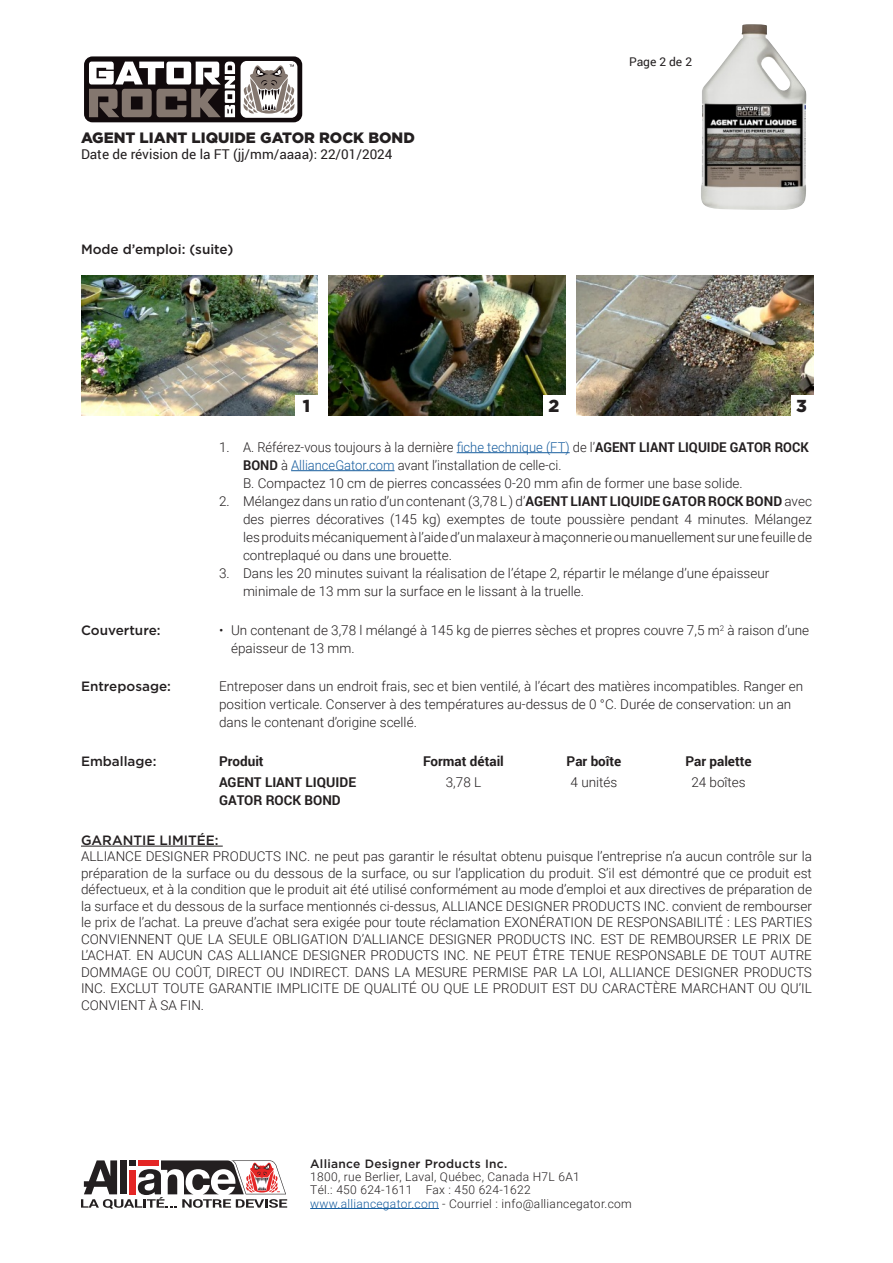
<style>
.page{position:relative;width:893px;height:1263px;background:#fff}
.page>*{position:absolute;margin:0;border:0;box-sizing:border-box;transform-origin:0 0}
.t1{font:900 17.4px "Gotham";color:#231f20}
.t2{font:900 15px "Gotham";color:#231f20}
.t3{font:300 13.5px/16.5px "Roboto";color:#231f20}
.t4{font:500 13.5px "Gotham";color:#231f20}
.t5{font:700 13.5px "Roboto";color:#231f20}
.t6{font:13.5px "Roboto";color:#231f20}
.t7{font:300 12px/13.2px "Roboto";letter-spacing:.025em;color:#231f20}
.t8{font:500 12px "Gotham";letter-spacing:.025em;color:#231f20}
.t9{font:12px "Roboto";color:#231f20}
.s1{color:#175d9e}
.s2{font-weight:700}
</style>
<div class="page">
<img style="left:701px;top:24px;width:106px;height:186px">
<hr style="left:310px;top:1208px;width:129px;height:1px;background:#175d9e">
<svg style="left:81px;top:1160px;width:206px;height:49px"></svg>
<hr style="left:457px;top:452px;width:113px;height:1px;background:#175d9e">
<hr style="left:291px;top:470px;width:104px;height:1px;background:#175d9e">
<hr style="left:81px;top:846px;width:142px;height:1px;background:#231f20">
<img style="left:81px;top:275px;width:237px;height:141px">
<img style="left:329px;top:275px;width:237px;height:141px">
<img style="left:577px;top:275px;width:237px;height:141px">
<div style="left:295px;top:395px;width:23px;height:21px;background:#fff"></div>
<div style="left:543px;top:395px;width:23px;height:21px;background:#fff"></div>
<div style="left:791px;top:395px;width:23px;height:21px;background:#fff"></div>
<div style="left:81px;top:53px;width:224px;height:72px;background:linear-gradient(to right,#fff,#fdfdfd);border-radius:11px"></div>
<div style="left:84px;top:56px;width:218px;height:66px;background:#110a0c;border-radius:8px"></div>
<div style="left:241px;top:61px;width:56px;height:57px;background:#fff;border-radius:6px"></div>
<svg style="left:241px;top:61px;width:56px;height:53px"></svg>
<svg style="left:89px;top:62px;width:146px;height:55px"></svg>
<p class="t2" style="left:81px;top:127px;width:335px">AGENT LIANT LIQUIDE GATOR ROCK BOND</p>
<p class="t6" style="left:81px;top:145px;width:313px">Date de révision de la FT (jj/mm/aaaa): 22/01/2024</p>
<p class="t4" style="left:81px;top:240px;width:154px">Mode d’emploi: (suite)</p>
<p class="t9" style="left:629px;top:54px;width:65px">Page 2 de 2</p>
<p class="t1" style="left:303px;top:394px;width:9px">1</p>
<p class="t1" style="left:548px;top:394px;width:12px">2</p>
<p class="t1" style="left:796px;top:394px;width:12px">3</p>
<p class="t3" style="left:243px;top:437px;width:567px;line-height:18px;text-indent:-24px">1. A. Référez-vous toujours à la dernière <span class="s1">fiche technique (FT)</span> de l’<span class="s2">AGENT LIANT LIQUIDE GATOR ROCK<br>BOND</span> à <span class="s1">AllianceGator.com</span> avant l’installation de celle-ci.</p>
<p class="t3" style="left:243px;top:474px;width:501px">B. Compactez 10 cm de pierres concassées 0-20 mm afin de former une base solide.</p>
<p class="t3" style="left:243px;top:491px;width:570px;line-height:18px;text-align:justify;text-indent:-24px">2. Mélangez dans un ratio d’un contenant (3,78 L ) d’<span class="s2">AGENT LIANT LIQUIDE GATOR ROCK BOND</span> avec des pierres décoratives (145 kg) exemptes de toute poussière pendant 4 minutes. Mélangez lesproduitsmécaniquementàl’aided’unmalaxeuràmaçonnerieoumanuellementsurunefeuillede contreplaqué ou dans une brouette.</p>
<p class="t3" style="left:243px;top:563px;width:528px;line-height:18px;text-indent:-24px">3. Dans les 20 minutes suivant la réalisation de l’étape 2, répartir le mélange d’une épaisseur minimale de 13 mm sur la surface en le lissant à la truelle.</p>
<p class="t4" style="left:81px;top:622px;width:81px">Couverture:</p>
<p class="t3" style="left:231px;top:621px;width:580px;line-height:18px;text-indent:-12px">• Un contenant de 3,78 l mélangé à 145 kg de pierres sèches et propres couvre 7,5 m<sup>2</sup> à raison d’une épaisseur de 13 mm.</p>
<p class="t4" style="left:81px;top:678px;width:92px">Entreposage:</p>
<p class="t3" style="left:219px;top:677px;width:586px;line-height:18px">Entreposer dans un endroit frais, sec et bien ventilé, à l’écart des matières incompatibles. Ranger en position verticale. Conserver à des températures au-dessus de 0 °C. Durée de conservation: un an dans le contenant d’origine scellé.</p>
<p class="t4" style="left:81px;top:752px;width:77px">Emballage:</p>
<p class="t5" style="left:219px;top:751px;width:46px">Produit</p>
<p class="t5" style="left:423px;top:751px;width:82px">Format détail</p>
<p class="t5" style="left:567px;top:751px;width:56px">Par boîte</p>
<p class="t5" style="left:685px;top:751px;width:68px">Par palette</p>
<p class="t5" style="left:219px;top:773px;width:139px">AGENT LIANT LIQUIDE</p>
<p class="t3" style="left:446px;top:774px;width:37px">3,78 L</p>
<p class="t3" style="left:571px;top:774px;width:48px">4 unités</p>
<p class="t3" style="left:691px;top:774px;width:56px">24 boîtes</p>
<p class="t5" style="left:219px;top:791px;width:123px">GATOR ROCK BOND</p>
<p class="t4" style="left:81px;top:831px;width:139px">GARANTIE LIMITÉE:</p>
<p class="t3" style="left:81px;top:848px;width:732px;text-align:justify">ALLIANCE DESIGNER PRODUCTS INC. ne peut pas garantir le résultat obtenu puisque l’entreprise n’a aucun contrôle sur la préparation de la surface ou du dessous de la surface, ou sur l’application du produit. S’il est démontré que ce produit est défectueux, et à la condition que le produit ait été utilisé conformément au mode d’emploi et aux directives de préparation de la surface et du dessous de la surface mentionnés ci-dessus, ALLIANCE DESIGNER PRODUCTS INC. convient de rembourser le prix de l’achat. La preuve d’achat sera exigée pour toute réclamation EXONÉRATION DE RESPONSABILITÉ : LES PARTIES CONVIENNENT QUE LA SEULE OBLIGATION D’ALLIANCE DESIGNER PRODUCTS INC. EST DE REMBOURSER LE PRIX DE L’ACHAT. EN AUCUN CAS ALLIANCE DESIGNER PRODUCTS INC. NE PEUT ÊTRE TENUE RESPONSABLE DE TOUT AUTRE DOMMAGE OU COÛT, DIRECT OU INDIRECT. DANS LA MESURE PERMISE PAR LA LOI, ALLIANCE DESIGNER PRODUCTS INC. EXCLUT TOUTE GARANTIE IMPLICITE DE QUALITÉ OU QUE LE PRODUIT EST DU CARACTÈRE MARCHANT OU QU’IL CONVIENT À SA FIN.</p>
<p class="t8" style="left:310px;top:1156px;width:199px">Alliance Designer Products Inc.</p>
<p class="t7" style="left:310px;top:1170px;width:323px">1800, rue Berlier, Laval, Québec, Canada H7L 6A1<br>Tél.: 450 624-1611 Fax : 450 624-1622 <span class="s1">www.alliancegator.com</span> - Courriel : info@alliancegator.com</p>
</div>
